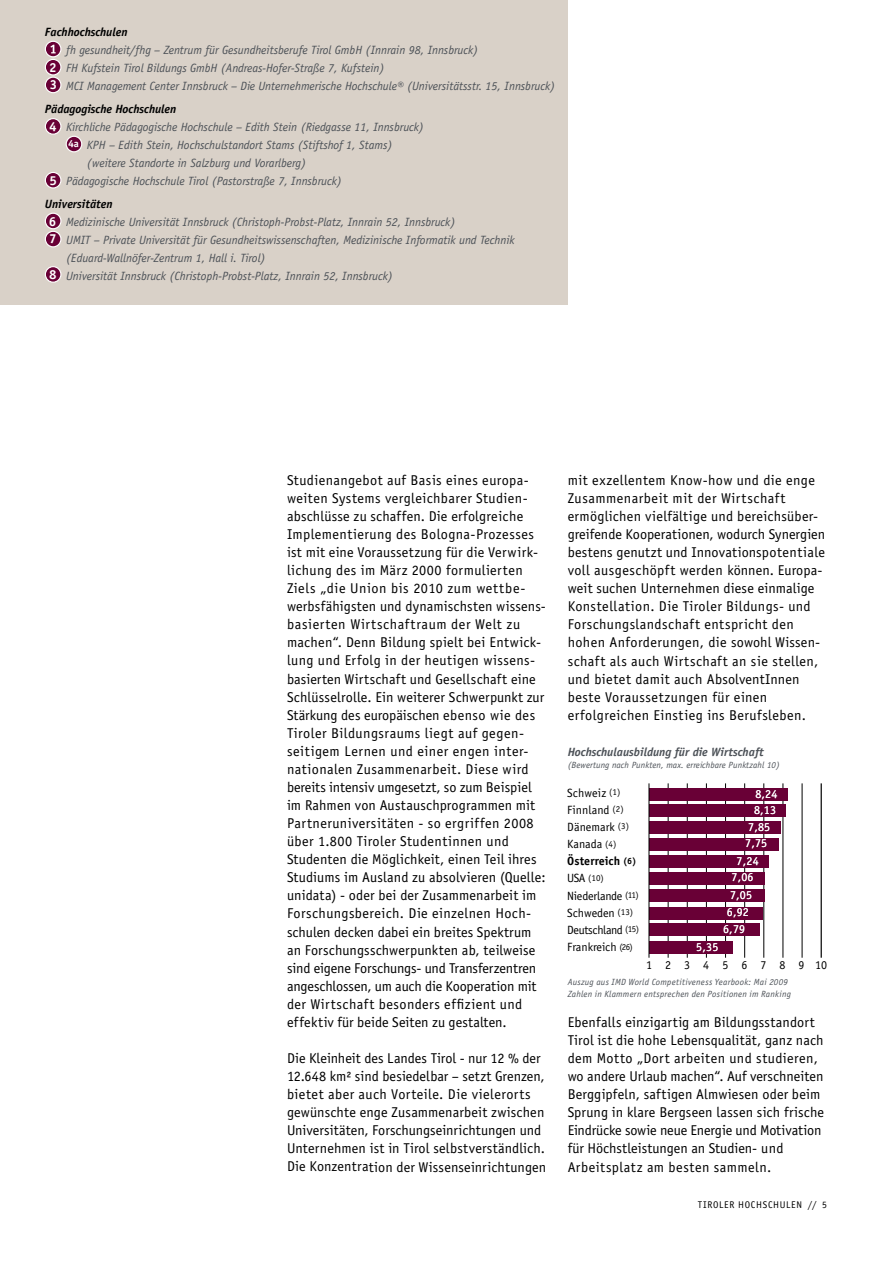
<style>
.page{position:relative;width:893px;height:1263px;background:#fff}
.page>*{position:absolute;margin:0;border:0;box-sizing:border-box;transform-origin:0 0}
.t1{font:14.25px/18px "Officina Sans LT";letter-spacing:.015em;color:#000}
.t2{font:700 13.05px/17.7px "Officina Sans LT";color:#fff}
.t3{font:italic 12px/18px "Officina Sans LT";color:#4c5157}
.t4{font:12px/17.1px "Officina Sans LT";color:#000}
.t5{font:italic 700 12px "Officina Sans LT";color:#000}
.t6{font:12px/16px "Officina Sans LT";letter-spacing:.015em;color:#fff;text-align:center}
.t7{font:italic 700 12px "Officina Sans LT";color:#4c5157}
.t8{font:12px "Officina Sans LT";letter-spacing:1.09em;color:#000}
.t9{font:700 10.2px "Officina Sans LT";color:#fff}
.t10{font:9.75px "Officina Sans LT";letter-spacing:.07em;color:#000}
.t11{font:italic 9px/12px "Officina Sans LT";letter-spacing:.025em;color:#4c5157}
.t12{font:9px "Officina Sans LT";color:#000}
.s1{font-size:9px}
.s2{font-weight:700}
.s3{font-weight:700;font-size:9px}
.s4{font-size:12px}
</style>
<div class="page">
<div style="left:0;top:0;width:568px;height:304px;background:#d9d1c8"></div>
<svg style="left:45px;top:41px;width:16px;height:16px"></svg>
<div style="left:45px;top:41px;width:16px;height:16px;border:1px solid #fff;border-radius:50%"></div>
<svg style="left:50px;top:45px;width:6px;height:8px"></svg>
<div style="left:45px;top:59px;width:16px;height:16px;background:#690036;border-radius:50%"></div>
<div style="left:45px;top:59px;width:16px;height:17px;border:1px solid #fff;border-radius:50%"></div>
<div style="left:45px;top:77px;width:16px;height:16px;background:#690036;border-radius:50%"></div>
<div style="left:45px;top:77px;width:16px;height:16px;border:1px solid #fff;border-radius:50%"></div>
<div style="left:45px;top:119px;width:16px;height:15px;background:#690036;border-radius:50%"></div>
<div style="left:45px;top:118px;width:16px;height:17px;border:1px solid #fff;border-radius:50%"></div>
<div style="left:45px;top:172px;width:16px;height:16px;background:#690036;border-radius:50%"></div>
<div style="left:45px;top:172px;width:16px;height:17px;border:1px solid #fff;border-radius:50%"></div>
<div style="left:45px;top:213px;width:16px;height:16px;background:#690036;border-radius:50%"></div>
<div style="left:45px;top:213px;width:16px;height:16px;border:1px solid #fff;border-radius:50%"></div>
<div style="left:45px;top:231px;width:16px;height:16px;background:#690036;border-radius:50%"></div>
<div style="left:45px;top:231px;width:16px;height:16px;border:1px solid #fff;border-radius:50%"></div>
<div style="left:45px;top:267px;width:16px;height:15px;background:#690036;border-radius:50%"></div>
<div style="left:45px;top:266px;width:16px;height:17px;border:1px solid #fff;border-radius:50%"></div>
<div style="left:66px;top:136px;width:16px;height:16px;background:#690036;border-radius:50%"></div>
<div style="left:66px;top:136px;width:16px;height:16px;border:1px solid #fff;border-radius:50%"></div>
<hr style="left:744px;top:783px;width:1px;height:175px;background:#000">
<hr style="left:763px;top:783px;width:1px;height:175px;background:#000">
<hr style="left:725px;top:783px;width:1px;height:175px;background:#000">
<hr style="left:706px;top:783px;width:1px;height:175px;background:#000">
<hr style="left:687px;top:783px;width:1px;height:175px;background:#000">
<hr style="left:668px;top:783px;width:1px;height:175px;background:#000">
<hr style="left:802px;top:783px;width:1px;height:175px;background:#000">
<hr style="left:821px;top:783px;width:1px;height:175px;background:#000">
<hr style="left:783px;top:783px;width:1px;height:175px;background:#000">
<div style="left:649px;top:821px;width:131px;height:13px;background:#690036"></div>
<div style="left:649px;top:838px;width:129px;height:13px;background:#690036"></div>
<div style="left:649px;top:855px;width:119px;height:13px;background:#690036"></div>
<div style="left:649px;top:872px;width:116px;height:13px;background:#690036"></div>
<div style="left:649px;top:941px;width:83px;height:12px;background:#690036"></div>
<div style="left:649px;top:907px;width:113px;height:12px;background:#690036"></div>
<div style="left:649px;top:923px;width:111px;height:13px;background:#690036"></div>
<div style="left:649px;top:804px;width:136px;height:13px;background:#690036"></div>
<div style="left:649px;top:889px;width:116px;height:12px;background:#690036"></div>
<div style="left:649px;top:788px;width:138px;height:13px;background:#690036"></div>
<hr style="left:649px;top:783px;width:1px;height:175px;background:#000">
<p class="t5" style="left:45px;top:24px;width:84px">Fachhochschulen</p>
<p class="t3" style="left:66px;top:41px;width:490px">fh gesundheit/fhg – Zentrum für Gesundheitsberufe Tirol GmbH (Innrain 98, Innsbruck)<br>FH Kufstein Tirol Bildungs GmbH (Andreas-Hofer-Straße 7, Kufstein)<br>MCI Management Center Innsbruck – Die Unternehmerische Hochschule® (Universitätsstr. 15, Innsbruck)</p>
<p class="t5" style="left:45px;top:101px;width:133px">Pädagogische Hochschulen</p>
<p class="t3" style="left:66px;top:118px;width:359px">Kirchliche Pädagogische Hochschule – Edith Stein (Riedgasse 11, Innsbruck)</p>
<p class="t3" style="left:87px;top:136px;width:307px">KPH – Edith Stein, Hochschulstandort Stams (Stiftshof 1, Stams)</p>
<p class="t3" style="left:87px;top:154px;width:221px">(weitere Standorte in Salzburg und Vorarlberg)</p>
<p class="t3" style="left:66px;top:172px;width:277px">Pädagogische Hochschule Tirol (Pastorstraße 7, Innsbruck)</p>
<p class="t5" style="left:45px;top:197px;width:69px">Universitäten</p>
<p class="t3" style="left:66px;top:213px;width:450px">Medizinische Universität Innsbruck (Christoph-Probst-Platz, Innrain 52, Innsbruck)<br>UMIT – Private Universität für Gesundheitswissenschaften, Medizinische Informatik und Technik (Eduard-Wallnöfer-Zentrum 1, Hall i. Tirol)<br>Universität Innsbruck (Christoph-Probst-Platz, Innrain 52, Innsbruck)</p>
<p class="t2" style="left:49px;top:58px;width:10px">2<br>3</p>
<p class="t2" style="left:49px;top:117px;width:9px">4</p>
<p class="t9" style="left:68px;top:137px;width:12px">4a</p>
<p class="t2" style="left:50px;top:171px;width:9px">5</p>
<p class="t2" style="left:49px;top:212px;width:9px">6<br>7</p>
<p class="t2" style="left:49px;top:265px;width:9px">8</p>
<p class="t1" style="left:287px;top:471px;width:260px">Studienangebot auf Basis eines europa&shy;weiten Systems vergleichbarer Studien&shy;abschlüsse zu schaffen. Die erfolgreiche Implementierung des Bologna-Prozesses ist mit eine Voraussetzung für die Verwirk&shy;lichung des im März 2000 formulierten Ziels „die Union bis 2010 zum wettbe&shy;werbsfähigsten und dynamischsten wissens&shy;basierten Wirtschaftraum der Welt zu machen“. Denn Bildung spielt bei Entwick&shy;lung und Erfolg in der heutigen wissens&shy;basierten Wirtschaft und Gesellschaft eine Schlüsselrolle. Ein weiterer Schwerpunkt zur Stärkung des europäischen ebenso wie des Tiroler Bildungsraums liegt auf gegen&shy;seitigem Lernen und einer engen inter&shy;nationalen Zusammenarbeit. Diese wird bereits intensiv umgesetzt, so zum Beispiel im Rahmen von Austauschprogrammen mit Partneruniversitäten - so ergriffen 2008 über 1.800 Tiroler Studentinnen und Studenten die Möglichkeit, einen Teil ihres Studiums im Ausland zu absolvieren (Quelle: unidata) - oder bei der Zusammenarbeit im Forschungsbereich. Die einzelnen Hoch&shy;schulen decken dabei ein breites Spektrum an Forschungsschwerpunkten ab, teilweise sind eigene Forschungs- und Transferzentren angeschlossen, um auch die Kooperation mit der Wirtschaft besonders effizient und effektiv für beide Seiten zu gestalten.</p>
<p class="t1" style="left:287px;top:1049px;width:261px">Die Kleinheit des Landes Tirol - nur 12 % der 12.648 km² sind besiedelbar – setzt Grenzen, bietet aber auch Vorteile. Die vielerorts gewünschte enge Zusammenarbeit zwischen Universitäten, Forschungseinrichtungen und Unternehmen ist in Tirol selbstverständlich.<br>Die Konzentration der Wissenseinrichtungen</p>
<p class="t1" style="left:568px;top:471px;width:259px">mit exzellentem Know-how und die enge Zusammenarbeit mit der Wirtschaft ermöglichen vielfältige und bereichsüber&shy;greifende Kooperationen, wodurch Synergien bestens genutzt und Innovationspotentiale voll ausgeschöpft werden können. Europa&shy;weit suchen Unternehmen diese einmalige Konstellation. Die Tiroler Bildungs- und Forschungslandschaft entspricht den hohen Anforderungen, die sowohl Wissen&shy;schaft als auch Wirtschaft an sie stellen, und bietet damit auch AbsolventInnen beste Voraussetzungen für einen erfolgreichen Einstieg ins Berufsleben.</p>
<p class="t7" style="left:568px;top:744px;width:198px">Hochschulausbildung für die Wirtschaft</p>
<p class="t11" style="left:568px;top:759px;width:214px">(Bewertung nach Punkten, max. erreichbare Punktzahl 10)</p>
<p class="t4" style="left:567px;top:784px;width:55px">Schweiz <span class="s1">(1)</span></p>
<p class="t6" style="left:755px;top:786px;width:24px">8,24</p>
<p class="t4" style="left:567px;top:801px;width:71px">Finnland <span class="s1">(2)<br></span>Dänemark <span class="s1">(3)<br></span>Kanada <span class="s1">(4)<br></span><span class="s2">Österreich</span> <span class="s3">(6)</span></p>
<p class="t12" style="left:567px;top:872px;width:38px"><span class="s4">USA</span> (10)</p>
<p class="t4" style="left:567px;top:887px;width:73px">Niederlande <span class="s1">(11)<br></span>Schweden <span class="s1">(13)<br></span>Deutschland <span class="s1">(15)<br></span>Frankreich <span class="s1">(26)</span></p>
<p class="t6" style="left:754px;top:802px;width:24px">8,13</p>
<p class="t6" style="left:745px;top:819px;width:27px;text-align:left">7,85<br>7,75</p>
<p class="t6" style="left:731px;top:853px;width:29px">7,24<br>7,06</p>
<p class="t6" style="left:723px;top:904px;width:27px;line-height:16.6px">6,92<br>6,79</p>
<p class="t6" style="left:730px;top:886px;width:24px">7,05</p>
<p class="t6" style="left:696px;top:939px;width:24px">5,35</p>
<p class="t8" style="left:646px;top:957px;width:183px">12345678910</p>
<p class="t11" style="left:568px;top:976px;width:225px">Auszug aus IMD World Competitiveness Yearbook: Mai 2009<br>Zahlen in Klammern entsprechen den Positionen im Ranking</p>
<p class="t1" style="left:568px;top:1013px;width:258px">Ebenfalls einzigartig am Bildungsstandort Tirol ist die hohe Lebensqualität, ganz nach dem Motto „Dort arbeiten und studieren, wo andere Urlaub machen“. Auf verschneiten Berggipfeln, saftigen Almwiesen oder beim Sprung in klare Bergseen lassen sich frische Eindrücke sowie neue Energie und Motivation für Höchstleistungen an Studien- und Arbeitsplatz am besten sammeln.</p>
<p class="t10" style="left:698px;top:1199px;width:131px">TIROLER HOCHSCHULEN // 5</p>
</div>
